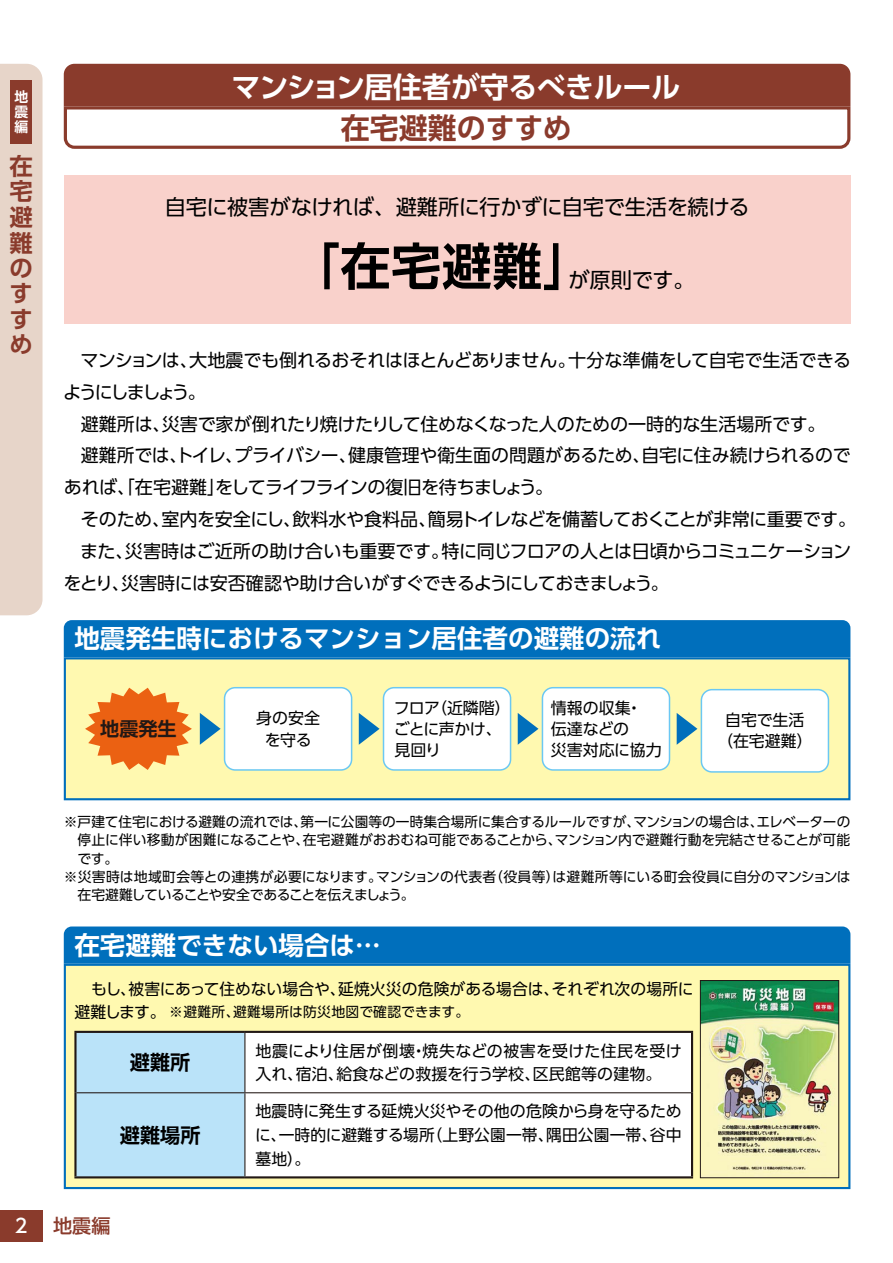
<style>
.page{position:relative;width:893px;height:1263px;background:#fff}
.page>*{position:absolute;margin:0;border:0;box-sizing:border-box;transform-origin:0 0}
.t1{font:700 50.1px "UD Shin Go Pr 6 De";color:#000}
.t2{font:700 28.95px "UD Shin Go Pr 6 De";letter-spacing:-.015em;color:#fff}
.t3{font:700 28.95px "UD Shin Go Pr 6 De";color:#8a3b2c}
.t4{font:700 25.5px "UD Shin Go Pr 6 De";color:#fff}
.t5{font:700 23.4px/25.5px "UD Shin Go Pr 6 De";color:#8a3b2c;text-align:justify}
.t6{font:21.3px "UD Shin Go Pr 6";letter-spacing:-.015em;color:#000}
.t7{font:700 20.25px "UD Shin Go Pr 6 De";color:#000}
.t8{font:700 19.2px "UD Shin Go Pr 6 De";color:#221815}
.t9{font:500 19.2px "UD Shin Go Pr 6";color:#8a3b2c}
.t10{font:500 19.2px "UD Shin Go Pr 6";color:#fff}
.t11{font:18px/32px "UD Shin Go Pr 6";letter-spacing:-.025em;color:#000}
.t12{font:15.9px/21.3px "UD Shin Go Pr 6";color:#000;text-align:center}
.t13{font:15.9px/21.3px "UD Shin Go Pr 6";letter-spacing:-.03em;color:#000}
.t14{font:13.8px "UD Shin Go Pr 6";letter-spacing:-.005em;color:#000}
.t15{font:13.8px "UD Shin Go Pr 6";letter-spacing:.02em;color:#000}
.t16{font:13.8px "UD Shin Go Pr 6";letter-spacing:-.05em;color:#000}
.t17{font:700 13.8px/15.1px "UD Shin Go Pr 6 De";color:#fff;text-align:justify}
.s1{font-size:15.9px}
</style>
<div class="page">
<div style="left:0;top:1210px;width:43px;height:32px;background:#8a3b2c"></div>
<div style="left:64px;top:175px;width:786px;height:149px;background:#f9d1cb"></div>
<svg style="left:63px;top:64px;width:788px;height:85px"></svg>
<div style="left:64px;top:657px;width:786px;height:143px;background:#fff9b0;border:2px solid #006fbc"></div>
<div style="left:64px;top:620px;width:786px;height:37px;background:#006fbc"></div>
<div style="left:225px;top:688px;width:127px;height:82px;background:#fff;border-radius:11px"></div>
<div style="left:224px;top:687px;width:128px;height:84px;border:2px solid #6bc8f3;border-radius:11px"></div>
<div style="left:383px;top:688px;width:128px;height:82px;background:#fff;border-radius:11px"></div>
<div style="left:383px;top:687px;width:128px;height:84px;border:2px solid #6bc8f3;border-radius:11px"></div>
<div style="left:542px;top:688px;width:127px;height:82px;background:#fff;border-radius:11px"></div>
<div style="left:542px;top:687px;width:128px;height:84px;border:2px solid #6bc8f3;border-radius:11px"></div>
<div style="left:701px;top:690px;width:127px;height:82px;background:#fff;border-radius:11px"></div>
<div style="left:701px;top:689px;width:128px;height:84px;border:2px solid #6bc8f3;border-radius:11px"></div>
<svg style="left:200px;top:713px;width:21px;height:32px"></svg>
<svg style="left:359px;top:713px;width:21px;height:32px"></svg>
<svg style="left:518px;top:713px;width:20px;height:32px"></svg>
<svg style="left:677px;top:713px;width:20px;height:32px"></svg>
<svg style="left:85px;top:688px;width:107px;height:82px"></svg>
<div style="left:0;top:64px;width:43px;height:551px;background:#e7d5c9"></div>
<div style="left:11px;top:80px;width:21px;height:64px;background:#8a3b2c"></div>
<div style="left:64px;top:964px;width:786px;height:225px;background:#fff9b0;border:2px solid #006fbc"></div>
<div style="left:64px;top:926px;width:786px;height:38px;background:#006fbc"></div>
<div style="left:77px;top:1033px;width:167px;height:143px;background:#bae3f9"></div>
<div style="left:245px;top:1033px;width:446px;height:143px;background:#fff"></div>
<hr style="left:244px;top:1033px;width:1px;height:59px;background:#221815">
<hr style="left:77px;top:1092px;width:168px;height:1px;background:#221815">
<hr style="left:245px;top:1092px;width:446px;height:1px;background:#221815">
<hr style="left:244px;top:1093px;width:1px;height:83px;background:#221815">
<hr style="left:74px;top:1031px;width:171px;height:2px;background:#221815">
<hr style="left:74px;top:1033px;width:3px;height:60px;background:#221815">
<hr style="left:245px;top:1031px;width:448px;height:2px;background:#221815">
<hr style="left:691px;top:1033px;width:2px;height:60px;background:#221815">
<hr style="left:74px;top:1093px;width:3px;height:83px;background:#221815">
<hr style="left:691px;top:1093px;width:2px;height:83px;background:#221815">
<hr style="left:74px;top:1176px;width:171px;height:2px;background:#221815">
<hr style="left:245px;top:1176px;width:448px;height:2px;background:#221815">
<img style="left:702px;top:982px;width:135px;height:194px">
<div style="left:700px;top:980px;width:139px;height:198px;border:1px solid #221815"></div>
<p class="t17" style="left:14px;top:88px;width:15px">地震編</p>
<p class="t5" style="left:10px;top:152px;width:24px">在宅避難のすすめ</p>
<h2 class="t2" style="left:231px;top:63px;width:451px">マンション居住者が守るべきルール</h2>
<h2 class="t3" style="left:341px;top:104px;width:232px">在宅避難のすすめ</h2>
<p class="t6" style="left:165px;top:190px;width:586px">自宅に被害がなければ、避難所に行かずに自宅で生活を続ける</p>
<h1 class="t1" style="left:290px;top:225px;width:305px">「在宅避難」</h1>
<p class="t6" style="left:568px;top:262px;width:128px">が原則です。</p>
<p class="t11" style="left:63px;top:343px;width:790px;text-indent:17px">マンションは、大地震でも倒れるおそれはほとんどありません。十分な準備をして自宅で生活できるようにしましょう。</p>
<p class="t11" style="left:81px;top:407px;width:746px">避難所は、災害で家が倒れたり焼けたりして住めなくなった人のための一時的な生活場所です。</p>
<p class="t11" style="left:81px;top:439px;width:771px">避難所では、トイレ、プライバシー、健康管理や衛生面の問題があるため、自宅に住み続けられるので</p>
<p class="t11" style="left:64px;top:471px;width:491px">あれば、「在宅避難」をしてライフラインの復旧を待ちましょう。</p>
<p class="t11" style="left:81px;top:503px;width:777px">そのため、室内を安全にし、飲料水や食料品、簡易トイレなどを備蓄しておくことが非常に重要です。</p>
<p class="t11" style="left:80px;top:535px;width:772px">また、災害時はご近所の助け合いも重要です。特に同じフロアの人とは日頃からコミュニケーション</p>
<p class="t11" style="left:63px;top:567px;width:607px">をとり、災害時には安否確認や助け合いがすぐできるようにしておきましょう。</p>
<h3 class="t4" style="left:74px;top:618px;width:588px">地震発生時におけるマンション居住者の避難の流れ</h3>
<p class="t8" style="left:100px;top:713px;width:78px">地震発生</p>
<p class="t12" style="left:256px;top:707px;width:65px">身の安全を守る</p>
<p class="t13" style="left:394px;top:696px;width:118px">フロア（近隣階）ごとに声かけ、見回り</p>
<p class="t12" style="left:551px;top:696px;width:112px;text-align:left">情報の収集・伝達などの<br>災害対応に協力</p>
<p class="t12" style="left:717px;top:709px;width:97px">自宅で生活（在宅避難）</p>
<p class="t14" style="left:64px;top:811px;width:788px">※戸建て住宅における避難の流れでは、第一に公園等の一時集合場所に集合するルールですが、マンションの場合は、エレベーターの</p>
<p class="t14" style="left:78px;top:829px;width:774px">停止に伴い移動が困難になることや、在宅避難がおおむね可能であることから、マンション内で避難行動を完結させることが可能</p>
<p class="t14" style="left:77px;top:847px;width:42px">です。</p>
<p class="t14" style="left:64px;top:865px;width:788px">※災害時は地域町会等との連携が必要になります。マンションの代表者（役員等）は避難所等にいる町会役員に自分のマンションは</p>
<p class="t16" style="left:78px;top:883px;width:338px">在宅避難していることや安全であることを伝えましょう。</p>
<h3 class="t4" style="left:74px;top:924px;width:308px">在宅避難できない場合は…</h3>
<p class="t12" style="left:91px;top:977px;width:604px">もし、被害にあって住めない場合や、延焼火災の危険がある場合は、それぞれ次の場所に</p>
<p class="t15" style="left:74px;top:1001px;width:396px"><span class="s1">避難します。</span> ※避難所、避難場所は防災地図で確認できます。</p>
<p class="t7" style="left:130px;top:1046px;width:62px">避難所</p>
<p class="t12" style="left:256px;top:1038px;width:428px;line-height:23.7px;text-align:left">地震により住居が倒壊・焼失などの被害を受けた住民を受け入れ、宿泊、給食などの救援を行う学校、区民館等の建物。</p>
<p class="t7" style="left:120px;top:1118px;width:82px">避難場所</p>
<p class="t12" style="left:255px;top:1099px;width:428px;line-height:23.7px;text-align:justify">地震時に発生する延焼火災やその他の危険から身を守るために、一時的に避難する場所（上野公園一帯、隅田公園一帯、谷中墓地）。</p>
<p class="t10" style="left:15px;top:1210px;width:14px">2</p>
<p class="t9" style="left:53px;top:1210px;width:59px">地震編</p>
</div>
